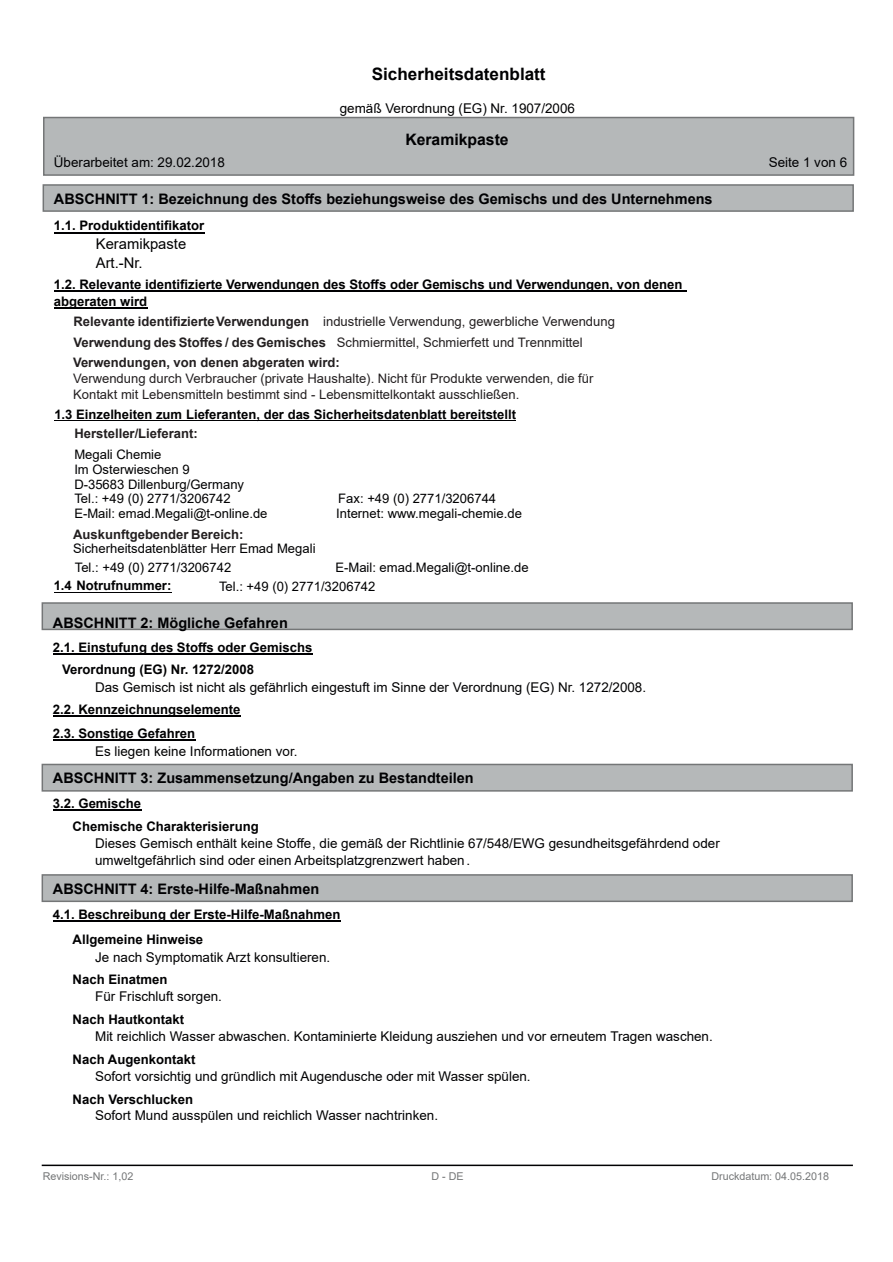
<style>
.page{position:relative;width:893px;height:1262px;background:#fff}
.page>*{position:absolute;margin:0;border:0;box-sizing:border-box;transform-origin:0 0}
.t1{font:700 17.1px "Arial";color:#000002}
.t2{font:700 15.75px "Arial";color:#000002}
.t3{font:14.85px/19px "Arial";color:#000002}
.t4{font:700 14.4px "Arial";color:#000002}
.t5{font:13.35px/17.2px "Arial";color:#000002}
.t6{font:700 13.2px/22.6px "Arial";color:#000002}
.t7{font:13.05px/15.6px "Arial";color:#231f20}
.t8{font:13.05px/14.9px "Arial";color:#000002}
.t9{font:700 13.05px "Arial";color:#000002}
.t10{font:700 13.05px "Arial";color:#231f20}
.t11{font:10.8px "Arial";color:#747677}
.s1{font-weight:700}
</style>
<div class="page">
<div style="left:42px;top:602px;width:810px;height:28px;background:#b5b8b9;border:2px solid #747677"></div>
<div style="left:42px;top:763px;width:810px;height:28px;background:#b5b8b9;border:2px solid #747677"></div>
<div style="left:42px;top:874px;width:810px;height:28px;background:#b5b8b9;border:2px solid #747677"></div>
<hr style="left:42px;top:1164px;width:810px;height:2px;background:#000002">
<hr style="left:53px;top:653px;width:260px;height:1px;background:#000002">
<hr style="left:53px;top:715px;width:187px;height:1px;background:#000002">
<hr style="left:53px;top:739px;width:142px;height:2px;background:#000002">
<hr style="left:53px;top:809px;width:88px;height:2px;background:#000002">
<hr style="left:53px;top:920px;width:287px;height:2px;background:#000002">
<div style="left:43px;top:117px;width:811px;height:59px;background:#b5b8b9;border:2px solid #747677"></div>
<div style="left:43px;top:184px;width:810px;height:28px;background:#b5b8b9;border:2px solid #747677"></div>
<hr style="left:54px;top:232px;width:150px;height:1px;background:#000002">
<hr style="left:54px;top:308px;width:93px;height:1px;background:#000002">
<hr style="left:610px;top:290px;width:76px;height:1px;background:#000002">
<hr style="left:79px;top:290px;width:531px;height:1px;background:#000002">
<svg style="left:54px;top:290px;width:25px;height:1px"></svg>
<hr style="left:54px;top:420px;width:462px;height:1px;background:#000002">
<hr style="left:54px;top:592px;width:117px;height:1px;background:#000002">
<p class="t1" style="left:371px;top:67px;width:175px">Sicherheitsdatenblatt</p>
<p class="t5" style="left:340px;top:101px;width:237px">gemäß Verordnung (EG) Nr. 1907/2006</p>
<p class="t2" style="left:405px;top:133px;width:105px">Keramikpaste</p>
<p class="t5" style="left:54px;top:155px;width:172px">Überarbeitet am: 29.02.2018</p>
<p class="t5" style="left:768px;top:155px;width:80px">Seite 1 von 6</p>
<p class="t4" style="left:54px;top:193px;width:660px">ABSCHNITT 1: Bezeichnung des Stoffs beziehungsweise des Gemischs und des Unternehmens</p>
<p class="t6" style="left:54px;top:216px;width:152px">1.1. Produktidentifikator</p>
<p class="t3" style="left:96px;top:236px;width:92px">Keramikpaste<br>Art.-Nr.</p>
<p class="t6" style="left:54px;top:276px;width:630px;line-height:17.5px">1.2. Relevante identifizierte Verwendungen des Stoffs oder Gemischs und Verwendungen, von denen abgeraten wird</p>
<p class="t7" style="left:73px;top:314px;width:543px"><span class="s1">Relevante identifizierte Verwendungen</span> industrielle Verwendung, gewerbliche Verwendung</p>
<p class="t7" style="left:73px;top:335px;width:511px"><span class="s1">Verwendung des Stoffes / des Gemisches</span> Schmiermittel, Schmierfett und Trennmittel</p>
<p class="t10" style="left:73px;top:357px;width:268px">Verwendung en, von denen abgeraten wird:</p>
<p class="t7" style="left:73px;top:372px;width:522px">Verwendung durch Verbraucher (private Haushalte). Nicht für Produkte verwenden, die für<br>Kontakt mit Lebensmitteln bestimmt sind - Lebensmittelkontakt ausschließen.</p>
<p class="t9" style="left:54px;top:409px;width:463px">1.3 Einzelheiten zum Lieferanten, der das Sicherheitsdatenblatt bereitstellt</p>
<p class="t10" style="left:74px;top:429px;width:125px">Hersteller/Lieferant:</p>
<p class="t8" style="left:74px;top:448px;width:195px">Megali Chemie<br>Im Osterwieschen 9<br>D-35683 Dillenburg/Germany<br>Tel.: +49 (0) 2771/3206742<br>E-Mail: emad.Megali@t-online.de</p>
<p class="t10" style="left:73px;top:529px;width:172px">Auskunftgebender Bereich:</p>
<p class="t8" style="left:73px;top:540px;width:244px;line-height:18.6px">Sicherheitsdatenblätter Herr Emad Megali<br>Tel.: +49 (0) 2771/3206742</p>
<p class="t8" style="left:336px;top:492px;width:187px">Fax: +49 (0) 2771/3206744<br>Internet: www.megali-chemie.de</p>
<p class="t8" style="left:335px;top:561px;width:195px">E-Mail: emad.Megali@t-online.de</p>
<p class="t9" style="left:54px;top:581px;width:119px">1.4 Notrufnummer:</p>
<p class="t8" style="left:219px;top:580px;width:158px">Tel.: +49 (0) 2771/3206742</p>
<p class="t4" style="left:53px;top:617px;width:236px">ABSCHNITT 2: Mögliche Gefahren</p>
<p class="t6" style="left:62px;top:637px;width:252px;text-indent:-9px">2.1. Einstufung des Stoffs oder Gemischs<br>Verordnung (EG) Nr. 1272/2008</p>
<p class="t5" style="left:95px;top:679px;width:552px">Das Gemisch ist nicht als gefährlich eingestuft im Sinne der Verordnung (EG) Nr. 1272/2008.</p>
<p class="t6" style="left:53px;top:699px;width:189px">2.2. Kennzeichnungselemente</p>
<p class="t5" style="left:95px;top:743px;width:204px">Es liegen keine Informationen vor.</p>
<p class="t6" style="left:53px;top:723px;width:144px">2.3. Sonstige Gefahren</p>
<p class="t4" style="left:53px;top:772px;width:422px">ABSCHNITT 3: Zusammensetzung/Angaben zu Bestandteilen</p>
<p class="t6" style="left:53px;top:793px;width:90px">3.2. Gemische</p>
<p class="t5" style="left:95px;top:836px;width:626px">Dieses Gemisch enthält keine Stoffe, die gemäß der Richtlinie 67/548/EWG gesundheitsgefährdend oder umweltgefährlich sind oder einen Arbeitsplatzgrenzwert haben.</p>
<p class="t6" style="left:73px;top:816px;width:187px">Chemische Charakterisierung</p>
<p class="t4" style="left:53px;top:883px;width:268px">ABSCHNITT 4: Erste-Hilfe-Maßnahmen</p>
<p class="t6" style="left:53px;top:904px;width:289px">4.1. Beschreibung der Erste-Hilfe-Maßnahmen</p>
<p class="t5" style="left:95px;top:949px;width:237px">Je nach Symptomatik Arzt konsultieren.</p>
<p class="t6" style="left:73px;top:929px;width:132px">Allgemeine Hinweise</p>
<p class="t6" style="left:73px;top:969px;width:96px">Nach Einatmen</p>
<p class="t5" style="left:95px;top:989px;width:128px">Für Frischluft sorgen.</p>
<p class="t6" style="left:73px;top:1009px;width:113px">Nach Hautkontakt</p>
<p class="t5" style="left:95px;top:1029px;width:619px">Mit reichlich Wasser abwaschen. Kontaminierte Kleidung ausziehen und vor erneutem Tragen waschen.</p>
<p class="t6" style="left:73px;top:1049px;width:124px">Nach Augenkontakt</p>
<p class="t5" style="left:95px;top:1069px;width:437px">Sofort vorsichtig und gründlich mit Augendusche oder mit Wasser spülen.</p>
<p class="t6" style="left:73px;top:1089px;width:122px">Nach Verschlucken</p>
<p class="t5" style="left:95px;top:1108px;width:344px">Sofort Mund ausspülen und reichlich Wasser nachtrinken.</p>
<p class="t11" style="left:43px;top:1172px;width:92px">Revisions-Nr.: 1,02</p>
<p class="t11" style="left:431px;top:1172px;width:34px">D - DE</p>
<p class="t11" style="left:711px;top:1172px;width:119px">Druckdatum: 04.05.2018</p>
</div>
